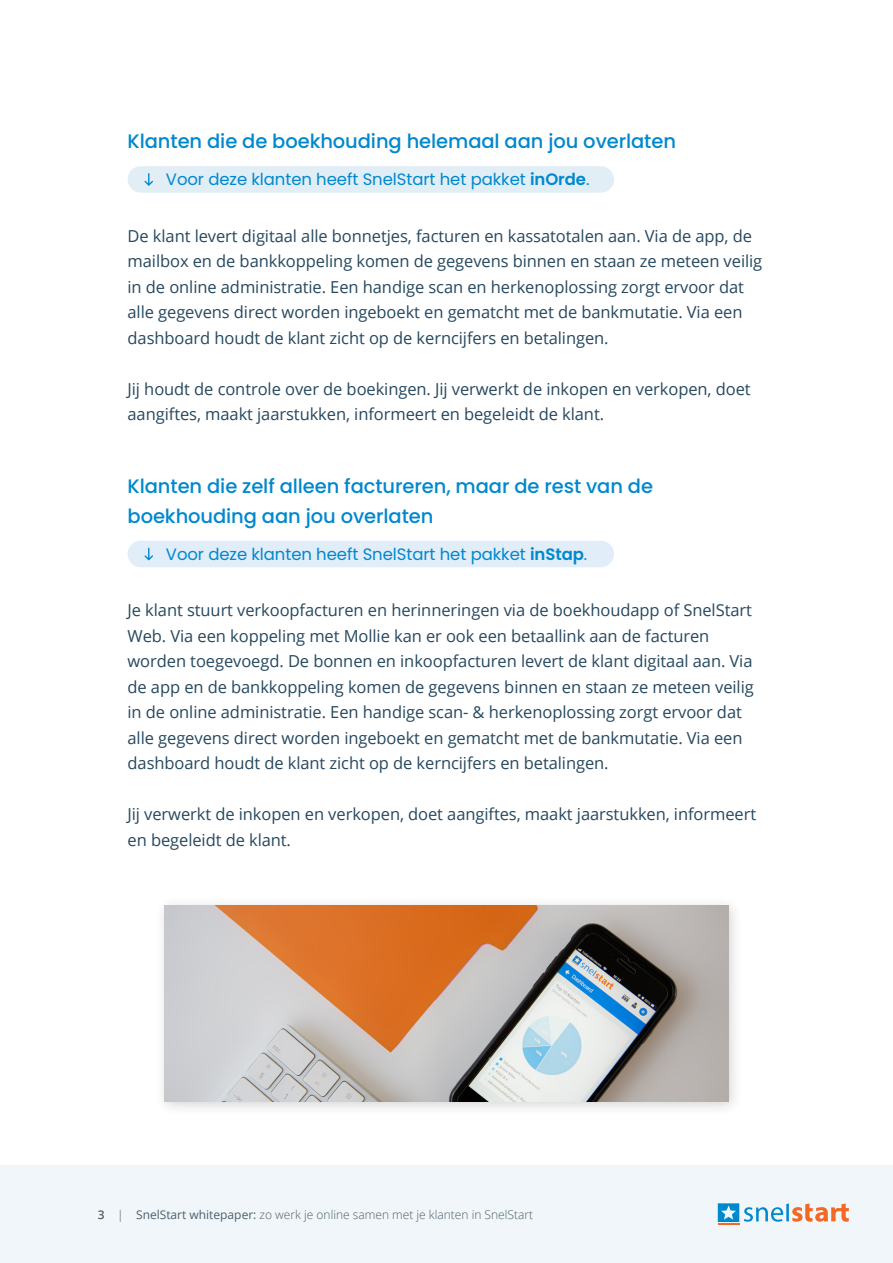
<style>
.page{position:relative;width:893px;height:1263px;background:#fff}
.page>*{position:absolute;margin:0;border:0;box-sizing:border-box;transform-origin:0 0}
.brood{font:500 19.5px/30px "Poppins";letter-spacing:-.005em;color:#0088ce}
.brood-2{font:16.5px/25.5px "Open Sans";letter-spacing:-.005em;color:#26485e}
.brood-3{font:16.5px "Poppins";letter-spacing:-.005em;color:#0088ce}
.t1{font:300 12px "Open Sans";color:#4d5f6c}
.s1{font-weight:600}
.s2{font-weight:400}
</style>
<div class="page">
<div style="left:0;top:1165px;width:893px;height:98px;background:#f0f6f9"></div>
<hr style="left:718px;top:1223px;width:21px;height:2px;background:#f36824">
<svg style="left:718px;top:1203px;width:131px;height:19px"></svg>
<div style="left:128px;top:166px;width:486px;height:27px;background:#e2eef5;border-radius:13px"></div>
<svg style="left:144px;top:173px;width:9px;height:13px"></svg>
<div style="left:128px;top:541px;width:486px;height:26px;background:#e1edf8;border-radius:13px"></div>
<svg style="left:144px;top:548px;width:9px;height:12px"></svg>
<div style="left:155px;top:896px;width:589px;height:221px;background:#231f20;opacity:.2"></div>
<img style="left:165px;top:906px;width:563px;height:195px">
<p class="brood" style="left:128px;top:126px;width:550px">Klanten die de boekhouding helemaal aan jou overlaten</p>
<p class="brood-3" style="left:166px;top:170px;width:425px">Voor deze klanten heeft SnelStart het pakket <span class="s1">inOrde</span>.</p>
<p class="brood-2" style="left:128px;top:222px;width:636px">De klant levert digitaal alle bonnetjes, facturen en kassatotalen aan. Via de app, de mailbox en de bankkoppeling komen de gegevens binnen en staan ze meteen veilig in de online administratie. Een handige scan en herkenoplossing zorgt ervoor dat alle gegevens direct worden ingeboekt en gematcht met de bankmutatie. Via een dashboard houdt de klant zicht op de kerncijfers en betalingen.</p>
<p class="brood-2" style="left:128px;top:375px;width:625px">Jij houdt de controle over de boekingen. Jij verwerkt de inkopen en verkopen, doet aangiftes, maakt jaarstukken, informeert en begeleidt de klant.</p>
<p class="brood" style="left:128px;top:471px;width:527px">Klanten die zelf alleen factureren, maar de rest van de boekhouding aan jou overlaten</p>
<p class="brood-3" style="left:166px;top:544px;width:423px">Voor deze klanten heeft SnelStart het pakket <span class="s1">inStap</span>.</p>
<p class="brood-2" style="left:128px;top:597px;width:628px">Je klant stuurt verkoopfacturen en herinneringen via de boekhoudapp of SnelStart Web. Via een koppeling met Mollie kan er ook een betaallink aan de facturen worden toegevoegd. De bonnen en inkoopfacturen levert de klant digitaal aan. Via de app en de bankkoppeling komen de gegevens binnen en staan ze meteen veilig in de online administratie. Een handige scan- &amp; herkenoplossing zorgt ervoor dat alle gegevens direct worden ingeboekt en gematcht met de bankmutatie. Via een dashboard houdt de klant zicht op de kerncijfers en betalingen.</p>
<p class="brood-2" style="left:128px;top:801px;width:630px">Jij verwerkt de inkopen en verkopen, doet aangiftes, maakt jaarstukken, informeert en begeleidt de klant.</p>
<p class="t1" style="left:98px;top:1206px;width:437px"><span class="s1">3</span> | <span class="s2">SnelStart whitepaper:</span> zo werk je online samen met je klanten in SnelStart</p>
</div>
